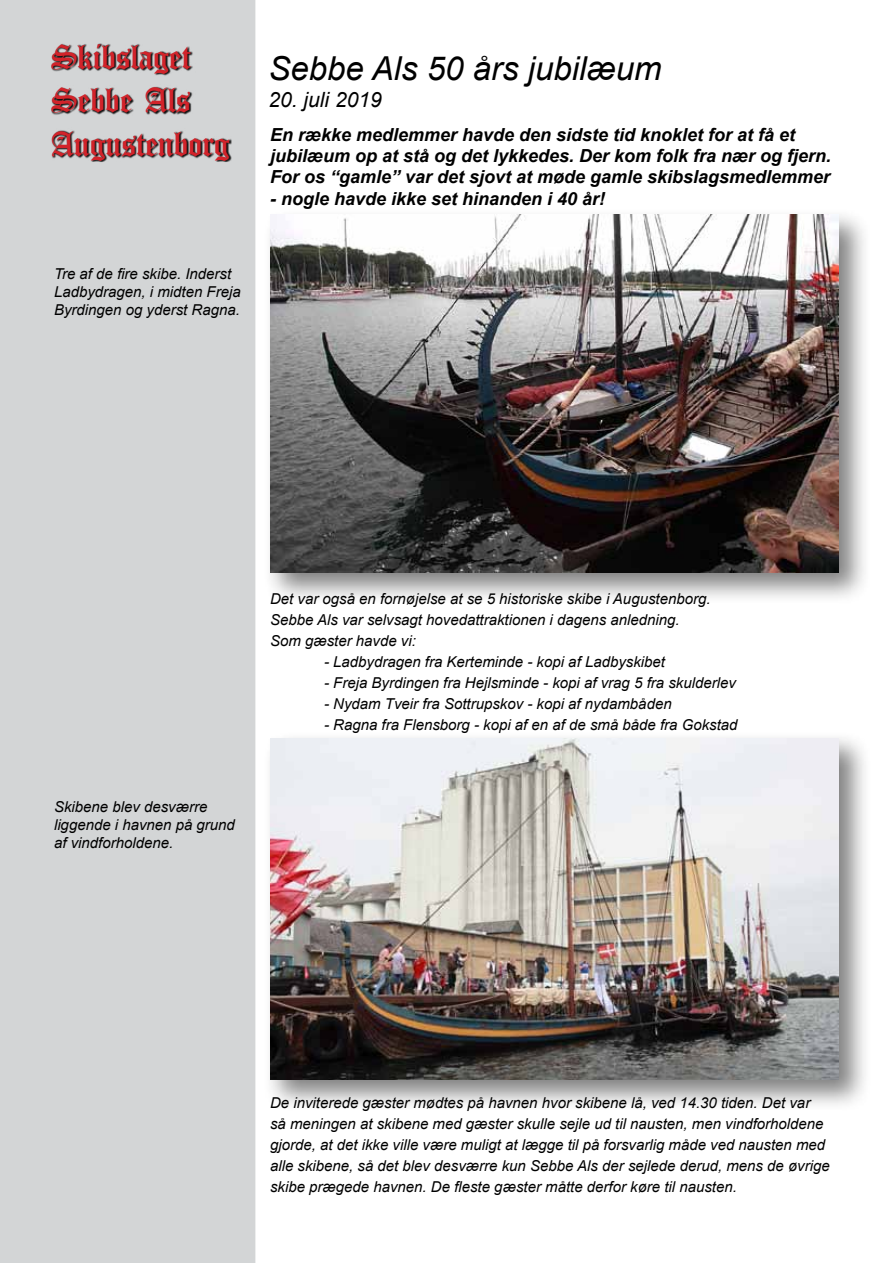
<style>
.page{position:relative;width:893px;height:1263px;background:#fff}
.page>*{position:absolute;margin:0;border:0;box-sizing:border-box;transform-origin:0 0}
.t1{font:36px/43.2px "Canterbury";color:#d2232a}
.t2{font:italic 33px "Arial";color:#000}
.t3{font:italic 21px "Arial";color:#000}
.t4{font:italic 700 18px/21px "Arial";color:#000}
.t5{font:italic 15px/21px "Arial";color:#000}
</style>
<div class="page">
<div style="left:1px;top:1px;width:254px;height:1261px;background:#d3d5d6"></div>
<div style="left:0;top:0;width:255px;height:1263px;border:2px solid #d3d5d6"></div>
<div style="left:51px;top:44px;width:181px;height:118px;background:#000;opacity:.75"></div>
<div style="left:261px;top:206px;width:610px;height:398px;background:#000;opacity:.5"></div>
<img style="left:270px;top:215px;width:569px;height:357px">
<div style="left:261px;top:729px;width:610px;height:382px;background:#000;opacity:.5"></div>
<img style="left:270px;top:738px;width:569px;height:341px">
<h1 class="t1" style="left:51px;top:36px;width:180px">Skibslaget<br>Sebbe Als<br>Augustenborg</h1>
<p class="t5" style="left:54px;top:265px;width:188px;line-height:18px">Tre af de fire skibe. Inderst<br>Ladbydragen, i midten Freja<br>Byrdingen og yderst Ragna.</p>
<h2 class="t2" style="left:268px;top:47px;width:395px">Sebbe Als 50 års jubilæum</h2>
<h3 class="t3" style="left:268px;top:86px;width:115px">20. juli 2019</h3>
<p class="t4" style="left:270px;top:125px;width:563px">En række medlemmer havde den sidste tid knoklet for at få et jubilæum op at stå og det lykkedes. Der kom folk fra nær og fjern.<br>For os “gamle” var det sjovt at møde gamle skibslagsmedlemmer</p>
<p class="t4" style="left:270px;top:188px;width:337px">- nogle havde ikke set hinanden i 40 år!</p>
<p class="t5" style="left:54px;top:798px;width:182px;line-height:18px">Skibene blev desværre liggende i havnen på grund af vindforholdene.</p>
<p class="t5" style="left:270px;top:588px;width:442px">Det var også en fornøjelse at se 5 historiske skibe i Augustenborg.<br>Sebbe Als var selvsagt hovedattraktionen i dagens anledning.<br>Som gæster havde vi:</p>
<p class="t5" style="left:324px;top:651px;width:342px">- Ladbydragen fra Kerteminde - kopi af Ladbyskibet</p>
<p class="t5" style="left:324px;top:672px;width:413px">- Freja Byrdingen fra Hejlsminde - kopi af vrag 5 fra skulderlev</p>
<p class="t5" style="left:324px;top:693px;width:349px">- Nydam Tveir fra Sottrupskov - kopi af nydambåden</p>
<p class="t5" style="left:324px;top:714px;width:415px">- Ragna fra Flensborg - kopi af en af de små både fra Gokstad</p>
<p class="t5" style="left:270px;top:1092px;width:561px">De inviterede gæster mødtes på havnen hvor skibene lå, ved 14.30 tiden. Det var så meningen at skibene med gæster skulle sejle ud til nausten, men vindforholdene gjorde, at det ikke ville være muligt at lægge til på forsvarlig måde ved nausten med alle skibene, så det blev desværre kun Sebbe Als der sejlede derud, mens de øvrige skibe prægede havnen. De fleste gæster måtte derfor køre til nausten.</p>
</div>
